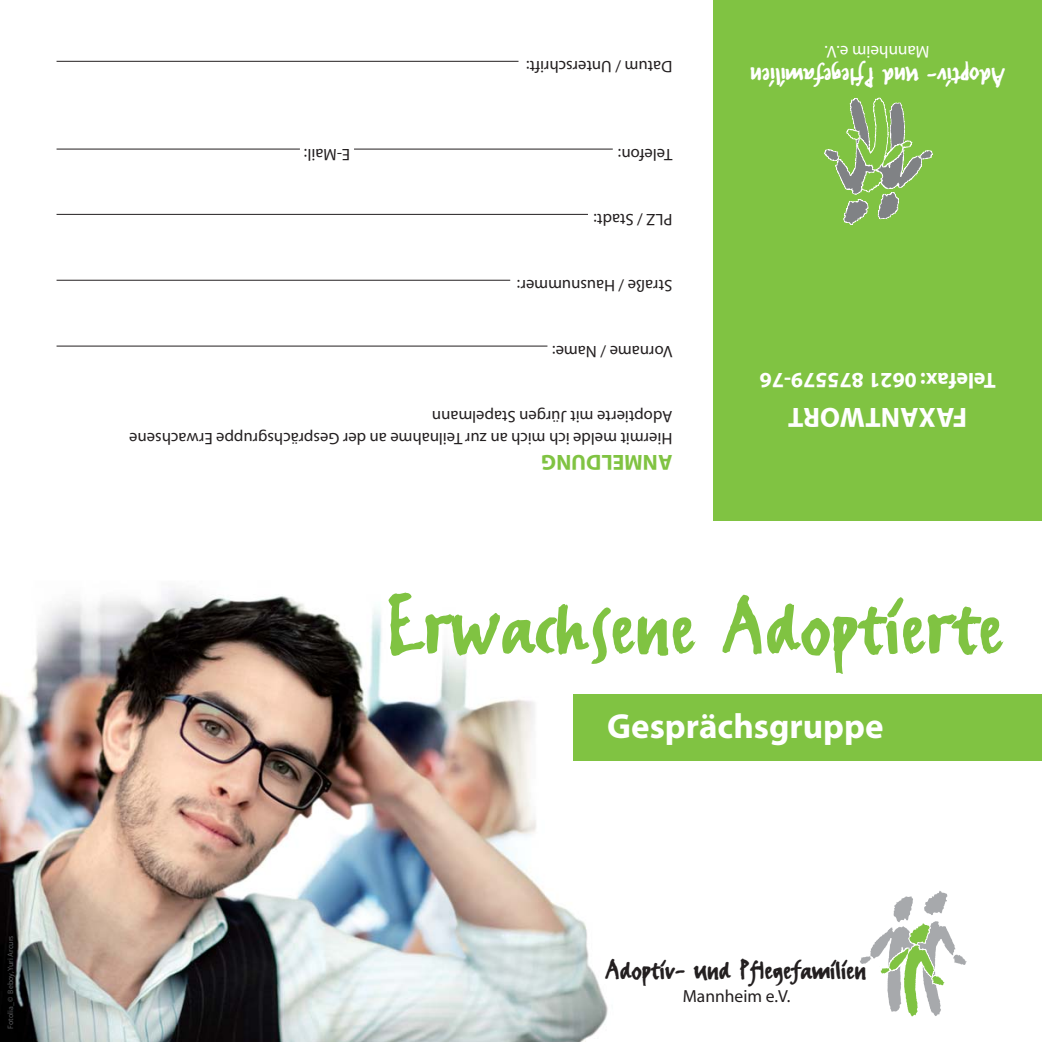
<style>
.page{position:relative;width:1042px;height:1042px;background:#fff}
.page>*{position:absolute;margin:0;border:0;box-sizing:border-box;transform-origin:0 0}
.t1{font:91.7px "FF Erikrighthand";letter-spacing:.01em;color:#80c342}
.t2{font:700 35px "Myriad";color:#fff}
.t3{font:31.68px "FF Erikrighthand";color:#231f20}
.t4{font:30.8px "FF Erikrighthand";color:#fff}
.t5{font:700 28px "Myriad";color:#fff}
.t6{font:700 21.88px "Myriad";color:#fff}
.t7{font:700 21.88px "Myriad";color:#80c342}
.t8{font:17.5px "Myriad";color:#231f20}
.t9{font:17.15px "Myriad";color:#fff}
.t10{font:16.62px/21.9px "Myriad";color:#231f20}
.t11{font:7.88px "Myriad";color:#58595b}
</style>
<div class="page">
<img style="left:0;top:589px;width:608px;height:453px">
<div style="left:574px;top:694px;width:468px;height:67px;background:#80c342"></div>
<div style="left:713px;top:0;width:329px;height:521px;background:#80c342"></div>
<hr style="left:57px;top:346px;width:490px;height:1px;background:#231f20">
<hr style="left:57px;top:280px;width:453px;height:1px;background:#231f20">
<hr style="left:57px;top:214px;width:531px;height:1px;background:#231f20">
<hr style="left:57px;top:149px;width:243px;height:1px;background:#231f20">
<hr style="left:354px;top:149px;width:259px;height:1px;background:#231f20">
<hr style="left:57px;top:61px;width:461px;height:1px;background:#231f20">
<svg style="left:860px;top:891px;width:107px;height:126px"></svg>
<svg style="left:824px;top:97px;width:109px;height:128px"></svg>
<p class="t11" style="left:7px;top:1028px;width:94px;rotate:-90deg">Fotolia_© Beboy, Yuri Arcurs</p>
<p class="t10" style="left:350px;top:164px;width:47px;rotate:-180deg">E-Mail:</p>
<p class="t10" style="left:672px;top:76px;width:148px;rotate:-180deg">Datum / Unterschrift:</p>
<p class="t10" style="left:672px;top:164px;width:56px;rotate:-180deg">Telefon:</p>
<p class="t10" style="left:672px;top:229px;width:80px;rotate:-180deg">PLZ / Stadt:</p>
<p class="t10" style="left:672px;top:295px;width:157px;rotate:-180deg">Straße / Hausnummer:</p>
<p class="t10" style="left:672px;top:361px;width:121px;rotate:-180deg">Vorname / Name:</p>
<p class="t10" style="left:672px;top:448px;width:544px;rotate:-180deg">Hiermit melde ich mich an zur Teilnahme an der Gesprächsgruppe Erwachsene<br>Adoptierte mit Jürgen Stapelmann</p>
<h3 class="t7" style="left:672px;top:470px;width:132px;rotate:-180deg">ANMELDUNG</h3>
<p class="t9" style="left:929px;top:58px;width:106px;rotate:-180deg">Mannheim e.V.</p>
<h3 class="t4" style="left:1005px;top:96px;width:256px;rotate:-180deg">Adoptiv- und Pflegefamilien</h3>
<h3 class="t6" style="left:996px;top:389px;width:238px;rotate:-180deg">Telefax: 0621 875579-76</h3>
<h3 class="t5" style="left:967px;top:428px;width:180px;rotate:-180deg">FAXANTWORT</h3>
<h1 class="t1" style="left:386px;top:568px;width:617px">Erwachsene Adoptierte</h1>
<h2 class="t2" style="left:607px;top:713px;width:278px">Gesprächsgruppe</h2>
<h3 class="t3" style="left:605px;top:949px;width:263px">Adoptiv- und Pflegefamilien</h3>
<p class="t8" style="left:683px;top:989px;width:109px">Mannheim e.V.</p>
</div>
